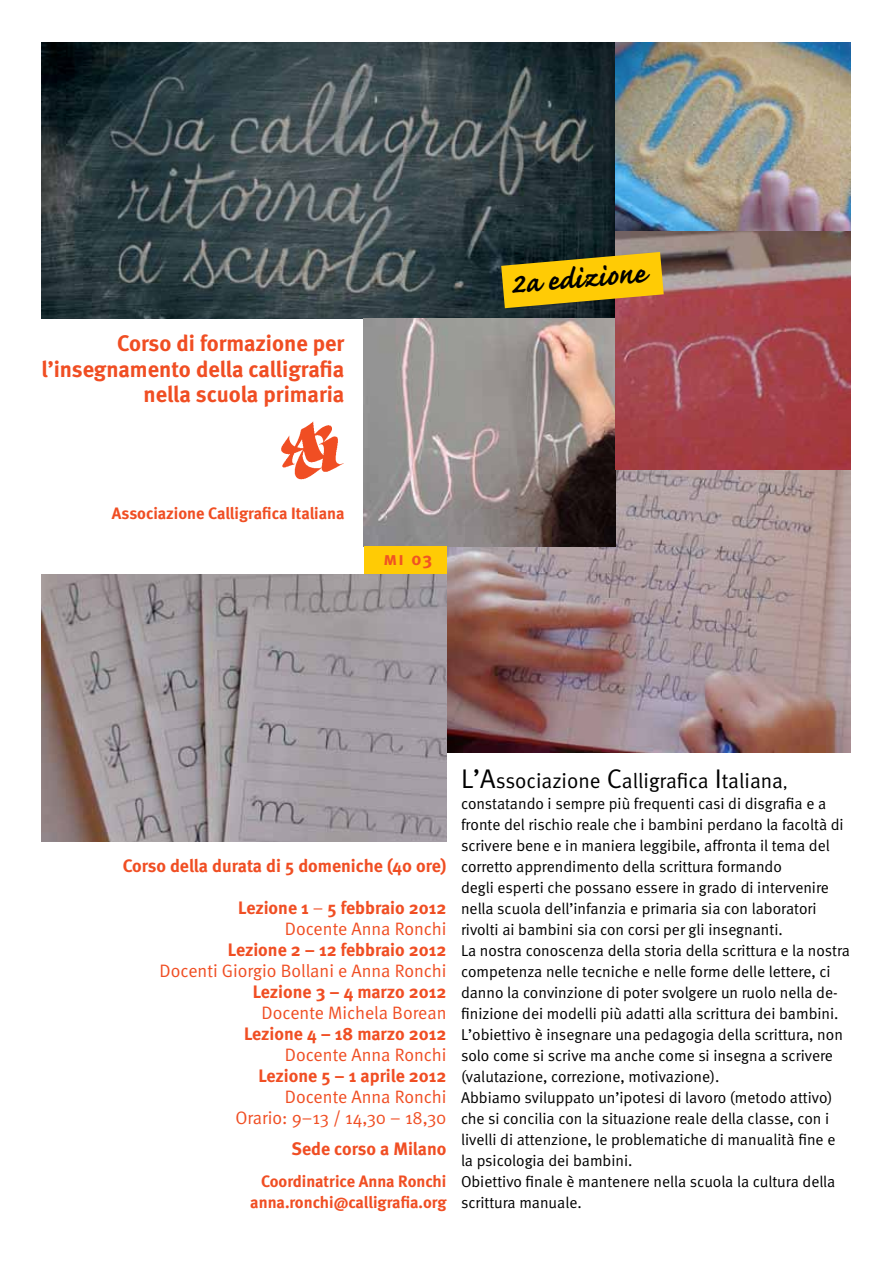
<style>
.page{position:relative;width:893px;height:1263px;background:#fff}
.page>*{position:absolute;margin:0;border:0;box-sizing:border-box;transform-origin:0 0}
.t1{font:700 36px "Caflisch Script";color:#000}
.t2{font:700 22.5px/25.5px "Meta";color:#f04e23;text-align:right}
.t3{font:21px "Meta Normal";color:#000}
.t4{font:700 18px "Meta";color:#f04e23}
.t5{font:18px/21px "Meta Normal";color:#f04e23;text-align:right}
.t6{font:18px "Meta Bold Caps";color:#f05323}
.t7{font:700 16.5px/21px "Meta";color:#f04e23;text-align:right}
.t8{font:15.75px/21px "Meta Normal";color:#000}
.s1{font-family:"Meta Normal";font-weight:400}
.s2{font-size:27px}
.s3{font-size:15.75px}
</style>
<div class="page">
<img style="left:446px;top:470px;width:404px;height:283px">
<img style="left:281px;top:421px;width:63px;height:59px">
<img style="left:42px;top:43px;width:574px;height:276px">
<img style="left:616px;top:43px;width:234px;height:189px">
<img style="left:364px;top:319px;width:251px;height:228px">
<img style="left:42px;top:574px;width:404px;height:268px">
<div style="left:364px;top:547px;width:82px;height:27px;background:#ffcb05"></div>
<img style="left:615px;top:232px;width:235px;height:238px">
<svg style="left:501px;top:252px;width:163px;height:56px;background:#cda312"></svg>
<h2 class="t2" style="left:42px;top:330px;width:304px">Corso di formazione per l’insegnamento della calligrafia nella scuola primaria</h2>
<p class="t7" style="left:112px;top:503px;width:234px">Associazione Calligrafica Italiana</p>
<p class="t6" style="left:383px;top:548px;width:50px">mi 03</p>
<h1 class="t1" style="left:509px;top:266px;width:137px;rotate:-5deg">2a edizione</h1>
<p class="t4" style="left:123px;top:854px;width:325px">Corso della durata di 5 domeniche (40 ore)</p>
<p class="t4" style="left:238px;top:896px;width:210px">Lezione 1 <span class="s1">–</span> 5 febbraio 2012</p>
<p class="t5" style="left:285px;top:917px;width:163px">Docente Anna Ronchi</p>
<p class="t4" style="left:228px;top:938px;width:220px">Lezione 2 – 12 febbraio 2012</p>
<p class="t5" style="left:160px;top:960px;width:288px">Docenti Giorgio Bollani e Anna Ronchi</p>
<p class="t4" style="left:253px;top:981px;width:195px">Lezione 3 – 4 marzo 2012</p>
<p class="t5" style="left:262px;top:1002px;width:186px">Docente Michela Borean</p>
<p class="t4" style="left:244px;top:1023px;width:204px">Lezione 4 – 18 marzo 2012</p>
<p class="t5" style="left:285px;top:1044px;width:163px">Docente Anna Ronchi</p>
<p class="t4" style="left:258px;top:1065px;width:190px">Lezione 5 – 1 aprile 2012</p>
<p class="t5" style="left:235px;top:1086px;width:213px">Docente Anna Ronchi<br>Orario: 9–13 / 14,30 – 18,30</p>
<p class="t4" style="left:292px;top:1138px;width:156px">Sede corso a Milano</p>
<p class="t7" style="left:250px;top:1170px;width:198px">Coordinatrice Anna Ronchi anna.ronchi@calligrafia.org</p>
<h3 class="t3" style="left:461px;top:769px;width:328px"><span class="s2">L’A</span>ssociazione <span class="s2">C</span>alligrafica <span class="s2">I</span>taliana<span class="s3">,</span></h3>
<p class="t8" style="left:461px;top:793px;width:391px">constatando i sempre più frequenti casi di disgrafia e a fronte del rischio reale che i bambini perdano la facoltà di scrivere bene e in maniera leggibile, affronta il tema del corretto apprendimento della scrittura formando<br>degli esperti che possano essere in grado di intervenire nella scuola dell’infanzia e primaria sia con laboratori rivolti ai bambini sia con corsi per gli insegnanti.<br>La nostra conoscenza della storia della scrittura e la nostra competenza nelle tecniche e nelle forme delle lettere, ci danno la convinzione di poter svolgere un ruolo nella de&shy;finizione dei modelli più adatti alla scrittura dei bambini.<br>L’obiettivo è insegnare una pedagogia della scrittura, non solo come si scrive ma anche come si insegna a scrivere (valutazione, correzione, motivazione).<br>Abbiamo sviluppato un’ipotesi di lavoro (metodo attivo) che si concilia con la situazione reale della classe, con i livelli di attenzione, le problematiche di manualità fine e la psicologia dei bambini.<br>Obiettivo finale è mantenere nella scuola la cultura della scrittura manuale.</p>
</div>
